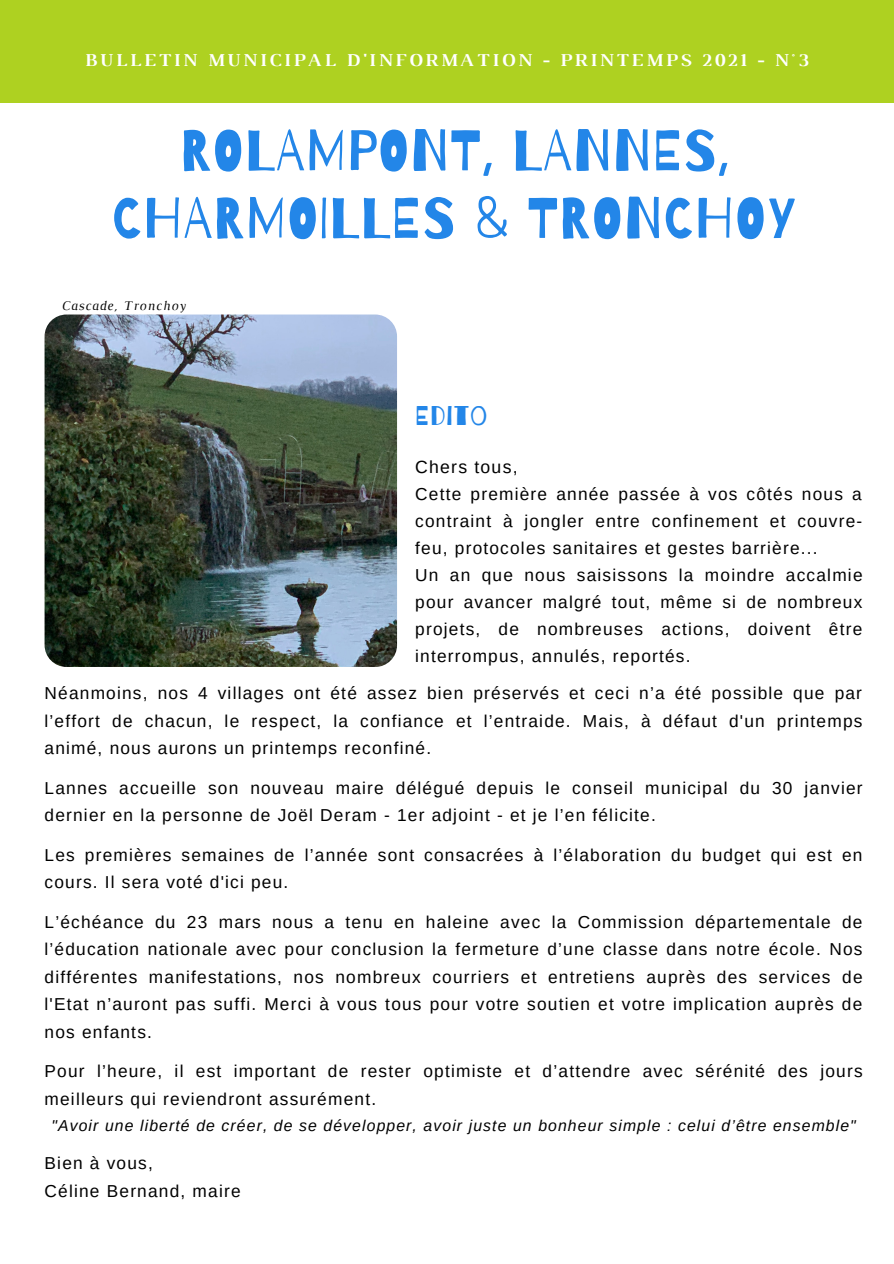
<style>
.page{position:relative;width:894px;height:1264px;background:#fff}
.page>*{position:absolute;margin:0;border:0;box-sizing:border-box;transform-origin:0 0}
.t1{font:57px "Barrio";letter-spacing:.02em;color:#2386e8}
.t2{font:27px "Barrio";letter-spacing:.03em;color:#2386e8}
.t3{font:700 18.45px "Luthier";letter-spacing:.14em;color:#fff}
.t4{font:17.55px "Arimo";letter-spacing:.07em;color:#000}
.t5{font:17.25px/27.5px "Arimo";letter-spacing:.07em;color:#000;text-align:justify}
.t6{font:italic 15.75px "Arimo";letter-spacing:.07em;color:#000}
.t7{font:italic 13.5px "Luthier";letter-spacing:.07em;color:#000}
</style>
<div class="page">
<div style="left:0;top:0;width:893px;height:102px;background:#aed121"></div>
<img style="left:45px;top:314px;width:352px;height:353px;border-radius:22px">
<p class="t3" style="left:84px;top:54px;width:725px">BULLETIN MUNICIPAL D'INFORMATION - PRINTEMPS 2021 - N°3</p>
<p class="t1" style="left:180px;top:120px;width:549px">ROLAMPONT, LANNES,</p>
<p class="t1" style="left:112px;top:188px;width:685px">CHARMOILLES &amp; TRONCHOY</p>
<p class="t7" style="left:61px;top:300px;width:125px">Cascade, Tronchoy</p>
<p class="t2" style="left:415px;top:401px;width:74px">Edito</p>
<p class="t4" style="left:415px;top:457px;width:104px">Chers tous,</p>
<p class="t5" style="left:415px;top:481px;width:448px;line-height:27px">Cette première année passée à vos côtés nous a contraint à jongler entre confinement et couvre&shy;feu, protocoles sanitaires et gestes barrière...</p>
<p class="t5" style="left:415px;top:562px;width:448px;line-height:27px">Un an que nous saisissons la moindre accalmie pour avancer malgré tout, même si de nombreux projets, de nombreuses actions, doivent être interrompus, annulés, reportés.</p>
<p class="t5" style="left:45px;top:679px;width:819px">Néanmoins, nos 4 villages ont été assez bien préservés et ceci n’a été possible que par l’effort de chacun, le respect, la confiance et l’entraide. Mais, à défaut d'un printemps animé, nous aurons un printemps reconfiné.</p>
<p class="t5" style="left:45px;top:774px;width:819px">Lannes accueille son nouveau maire délégué depuis le conseil municipal du 30 janvier dernier en la personne de Joël Deram - 1er adjoint - et je l’en félicite.</p>
<p class="t5" style="left:45px;top:841px;width:819px">Les premières semaines de l’année sont consacrées à l’élaboration du budget qui est en cours. Il sera voté d'ici peu.</p>
<p class="t5" style="left:45px;top:908px;width:819px">L’échéance du 23 mars nous a tenu en haleine avec la Commission départementale de l’éducation nationale avec pour conclusion la fermeture d’une classe dans notre école. Nos différentes manifestations, nos nombreux courriers et entretiens auprès des services de l'Etat n’auront pas suffi. Merci à vous tous pour votre soutien et votre implication auprès de nos enfants.</p>
<p class="t5" style="left:45px;top:1057px;width:819px">Pour l’heure, il est important de rester optimiste et d’attendre avec sérénité des jours meilleurs qui reviendront assurément.</p>
<p class="t6" style="left:51px;top:1116px;width:805px">"Avoir une liberté de créer, de se développer, avoir juste un bonheur simple : celui d’être ensemble"</p>
<p class="t5" style="left:45px;top:1149px;width:110px">Bien à vous,</p>
<p class="t5" style="left:45px;top:1177px;width:197px">Céline Bernand, maire</p>
</div>
